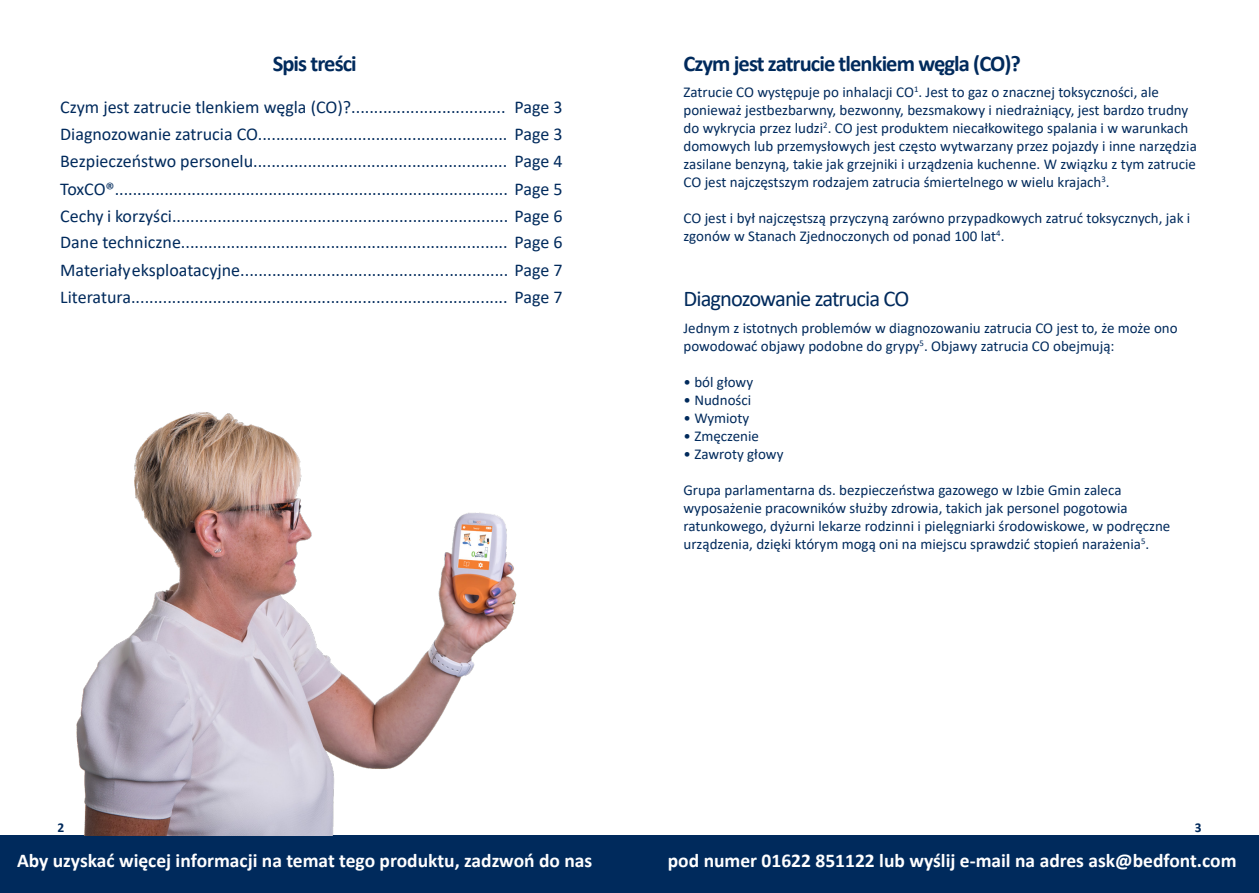
<style>
.page{position:relative;width:1259px;height:893px;background:#fff}
.page>*{position:absolute;margin:0;border:0;box-sizing:border-box;transform-origin:0 0}
.t1{font:700 22.5px "Calibri";letter-spacing:-.04em;color:#002a5c}
.t2{font:22.5px "Calibri";letter-spacing:-.04em;color:#002a5c}
.t3{font:700 19.5px "Calibri";color:#fff}
.t4{font:18px/27px "Calibri";color:#002a5c;text-align:justify}
.t5{font:15px/18px "Calibri";color:#002a5c}
.t6{font:700 13.5px "Calibri";color:#002a5c}
</style>
<div class="page">
<div style="left:0;top:836px;width:1259px;height:57px;background:#002a5c"></div>
<img style="left:0;top:412px;width:642px;height:424px">
<h1 class="t1" style="left:273px;top:47px;width:86px">Spis treści</h1>
<p class="t4" style="left:60px;top:93px;width:504px">Czym jest zatrucie tlenkiem węgla (CO)?.................................. Page 3<br>Diagnozowanie zatrucia CO....................................................... Page 3<br>Bezpieczeństwo personelu........................................................ Page 4<br>ToxCO®....................................................................................... Page 5<br>Cechy i korzyści.......................................................................... Page 6<br>Dane techniczne........................................................................ Page 6<br>Materiały eksploatacyjne........................................................... Page 7<br>Literatura................................................................................... Page 7</p>
<h1 class="t1" style="left:683px;top:47px;width:339px">Czym jest zatrucie tlenkiem węgla (CO)?</h1>
<p class="t5" style="left:683px;top:83px;width:515px">Zatrucie CO występuje po inhalacji CO<sup>1</sup>. Jest to gaz o znacznej toksyczności, ale ponieważ jestbezbarwny, bezwonny, bezsmakowy i niedrażniący, jest bardzo trudny do wykrycia przez ludzi<sup>2</sup>. CO jest produktem niecałkowitego spalania i w warunkach domowych lub przemysłowych jest często wytwarzany przez pojazdy i inne narzędzia zasilane benzyną, takie jak grzejniki i urządzenia kuchenne. W związku z tym zatrucie CO jest najczęstszym rodzajem zatrucia śmiertelnego w wielu krajach<sup>3</sup>.</p>
<p class="t5" style="left:683px;top:209px;width:508px">CO jest i był najczęstszą przyczyną zarówno przypadkowych zatruć toksycznych, jak i zgonów w Stanach Zjednoczonych od ponad 100 lat<sup>4</sup>.</p>
<h1 class="t2" style="left:683px;top:283px;width:227px">Diagnozowanie zatrucia CO</h1>
<p class="t5" style="left:683px;top:319px;width:496px">Jednym z istotnych problemów w diagnozowaniu zatrucia CO jest to, że może ono powodować objawy podobne do grypy<sup>5</sup>. Objawy zatrucia CO obejmują:</p>
<p class="t5" style="left:683px;top:373px;width:71px">• ból głowy</p>
<p class="t5" style="left:683px;top:391px;width:69px">• Nudności</p>
<p class="t5" style="left:683px;top:409px;width:67px">• Wymioty</p>
<p class="t5" style="left:683px;top:427px;width:77px">• Zmęczenie</p>
<p class="t5" style="left:683px;top:445px;width:101px">• Zawroty głowy</p>
<p class="t5" style="left:683px;top:481px;width:488px">Grupa parlamentarna ds. bezpieczeństwa gazowego w Izbie Gmin zaleca wyposażenie pracowników służby zdrowia, takich jak personel pogotowia ratunkowego, dyżurni lekarze rodzinni i pielęgniarki środowiskowe, w podręczne urządzenia, dzięki którym mogą oni na miejscu sprawdzić stopień narażenia<sup>5</sup>.</p>
<p class="t6" style="left:57px;top:818px;width:8px">2</p>
<p class="t6" style="left:1194px;top:818px;width:8px">3</p>
<h2 class="t3" style="left:17px;top:846px;width:577px">Aby uzyskać więcej informacji na temat tego produktu, zadzwoń do nas</h2>
<h2 class="t3" style="left:668px;top:846px;width:570px">pod numer 01622 851122 lub wyślij e-mail na adres ask@bedfont.com</h2>
</div>
